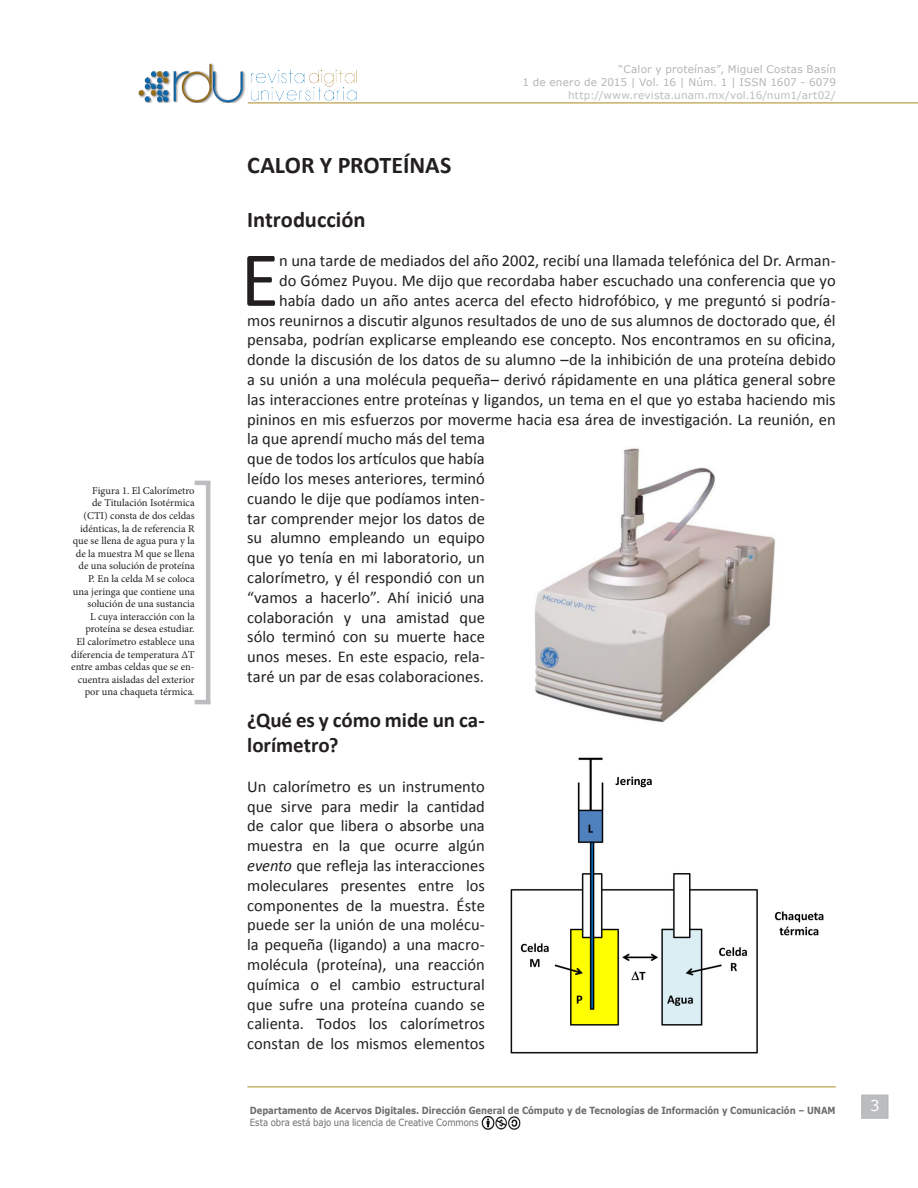
<style>
.page{position:relative;width:918px;height:1188px;background:#fff}
.page>*{position:absolute;margin:0;border:0;box-sizing:border-box;transform-origin:0 0}
.subtitulo_2_de_texto{font:78.9px "Calibri";color:#231f20}
.subtitulo_de_texto_n{font:700 24px "Calibri";letter-spacing:-.005em;color:#231f20}
.subtitulo_2_de_texto-2{font:700 22.5px "Calibri";color:#231f20}
.subtitulo_2_de_texto-3{font:700 21px/25.2px "Calibri";color:#231f20}
.subtitulo_2_de_texto-4{font:16.5px/19.8px "Calibri";color:#231f20;text-align:justify}
.t1{font:15px "Verdana";color:#fff}
.epigrafe{font:10.5px/12.6px "Minion Pro";color:#231f20;text-align:right}
.t2{font:10.5px/12.6px "Verdana";letter-spacing:.015em;color:#b4b5b8;text-align:right}
.t3{font:10.5px "Verdana";letter-spacing:.015em;color:#bcbdc0}
.t4{font:700 9.9px "Verdana";letter-spacing:-.01em;color:#6c6d70;scale:.86 1}
.t5{font:9.9px "Verdana";letter-spacing:-.01em;color:#6c6d70;scale:.87 1}
.s1{font-style:italic}
</style>
<div class="page">
<div style="left:861px;top:1095px;width:27px;height:24px;background:#bcbdc0"></div>
<img style="left:138px;top:63px;width:218px;height:39px">
<hr style="left:247px;top:102px;width:671px;height:2px;background:#cbb87c">
<hr style="left:248px;top:103px;width:670px;height:1px;background:#ba9b32">
<hr style="left:247px;top:1086px;width:589px;height:2px;background:#cab677">
<hr style="left:248px;top:1087px;width:588px;height:1px;background:#ba9b32">
<img style="left:481px;top:1116px;width:39px;height:14px">
<hr style="left:206px;top:482px;width:4px;height:222px;background:#bcbdc0">
<hr style="left:195px;top:700px;width:15px;height:4px;background:#bcbdc0">
<hr style="left:195px;top:481px;width:15px;height:4px;background:#bcbdc0">
<img style="left:510px;top:448px;width:314px;height:606px">
<p class="epigrafe" style="left:71px;top:484px;width:125px">Figura 1. El Calorímetro<br>de Titulación Isotérmica (CTI) consta de dos celdas idénticas, la de referencia R que se llena de agua pura y la de la muestra M que se llena de una solución de proteína<br>P. En la celda M se coloca una jeringa que contiene una solución de una sustancia<br>L cuya interacción con la proteína se desea estudiar.<br>El calorímetro establece una diferencia de temperatura ΔT entre ambas celdas que se en&shy;cuentra aisladas del exterior por una chaqueta térmica.</p>
<p class="t2" style="left:522px;top:63px;width:315px">“Calor y proteínas”, Miguel Costas Basín<br>1 de enero de 2015 | Vol. 16 | Núm. 1 | ISSN 1607 - 6079</p>
<p class="t3" style="left:568px;top:88px;width:269px">http://www.revista.unam.mx/vol.16/num1/art02/</p>
<p class="subtitulo_de_texto_n" style="left:247px;top:149px;width:206px">CALOR Y PROTEÍNAS</p>
<p class="subtitulo_2_de_texto-2" style="left:247px;top:205px;width:120px">Introducción</p>
<p class="subtitulo_2_de_texto" style="left:241px;top:230px;width:40px">E</p>
<p class="subtitulo_2_de_texto-4" style="left:279px;top:251px;width:558px">n una tarde de mediados del año 2002, recibí una llamada telefónica del Dr. Arman-</p>
<p class="subtitulo_2_de_texto-4" style="left:279px;top:271px;width:558px">do Gómez Puyou. Me dijo que recordaba haber escuchado una conferencia que yo</p>
<p class="subtitulo_2_de_texto-4" style="left:279px;top:291px;width:558px">había dado un año antes acerca del efecto hidrofóbico, y me preguntó si podría-</p>
<p class="subtitulo_2_de_texto-4" style="left:247px;top:310px;width:590px">mos reunirnos a discutir algunos resultados de uno de sus alumnos de doctorado que, él</p>
<p class="subtitulo_2_de_texto-4" style="left:247px;top:330px;width:590px">pensaba, podrían explicarse empleando ese concepto. Nos encontramos en su oficina,</p>
<p class="subtitulo_2_de_texto-4" style="left:247px;top:350px;width:590px">donde la discusión de los datos de su alumno –de la inhibición de una proteína debido</p>
<p class="subtitulo_2_de_texto-4" style="left:247px;top:370px;width:590px">a su unión a una molécula pequeña– derivó rápidamente en una plática general sobre</p>
<p class="subtitulo_2_de_texto-4" style="left:247px;top:390px;width:590px">las interacciones entre proteínas y ligandos, un tema en el que yo estaba haciendo mis</p>
<p class="subtitulo_2_de_texto-4" style="left:247px;top:409px;width:590px">pininos en mis esfuerzos por moverme hacia esa área de investigación. La reunión, en</p>
<p class="subtitulo_2_de_texto-4" style="left:247px;top:429px;width:239px">la que aprendí mucho más del tema</p>
<p class="subtitulo_2_de_texto-4" style="left:247px;top:449px;width:239px">que de todos los artículos que había</p>
<p class="subtitulo_2_de_texto-4" style="left:247px;top:469px;width:239px">leído los meses anteriores, terminó</p>
<p class="subtitulo_2_de_texto-4" style="left:247px;top:489px;width:239px">cuando le dije que podíamos inten-</p>
<p class="subtitulo_2_de_texto-4" style="left:247px;top:508px;width:239px">tar comprender mejor los datos de</p>
<p class="subtitulo_2_de_texto-4" style="left:247px;top:528px;width:239px">su alumno empleando un equipo</p>
<p class="subtitulo_2_de_texto-4" style="left:247px;top:548px;width:239px">que yo tenía en mi laboratorio, un</p>
<p class="subtitulo_2_de_texto-4" style="left:247px;top:568px;width:239px">calorímetro, y él respondió con un</p>
<p class="subtitulo_2_de_texto-4" style="left:247px;top:588px;width:239px">“vamos a hacerlo”. Ahí inició una</p>
<p class="subtitulo_2_de_texto-4" style="left:247px;top:607px;width:239px">colaboración y una amistad que</p>
<p class="subtitulo_2_de_texto-4" style="left:247px;top:627px;width:239px">sólo terminó con su muerte hace</p>
<p class="subtitulo_2_de_texto-4" style="left:247px;top:647px;width:239px">unos meses. En este espacio, rela-</p>
<p class="subtitulo_2_de_texto-4" style="left:247px;top:667px;width:238px">taré un par de esas colaboraciones.</p>
<p class="subtitulo_2_de_texto-3" style="left:247px;top:707px;width:239px">¿Qué es y cómo mide un ca&shy;lorímetro?</p>
<p class="subtitulo_2_de_texto-4" style="left:247px;top:777px;width:239px">Un calorímetro es un instrumento que sirve para medir la cantidad de calor que libera o absorbe una muestra en la que ocurre algún <span class="s1">evento</span> que refleja las interacciones moleculares presentes entre los componentes de la muestra. Éste puede ser la unión de una molécu&shy;la pequeña (ligando) a una macro&shy;molécula (proteína), una reacción química o el cambio estructural que sufre una proteína cuando se calienta. Todos los calorímetros constan de los mismos elementos</p>
<p class="t4" style="left:250px;top:1103px;width:683px">Departamento de Acervos Digitales. Dirección General de Cómputo y de Tecnologías de Información y Comunicación – UNAM</p>
<p class="t5" style="left:250px;top:1115px;width:265px">Esta obra está bajo una licencia de Creative Commons</p>
<p class="t1" style="left:870px;top:1096px;width:11px">3</p>
</div>
